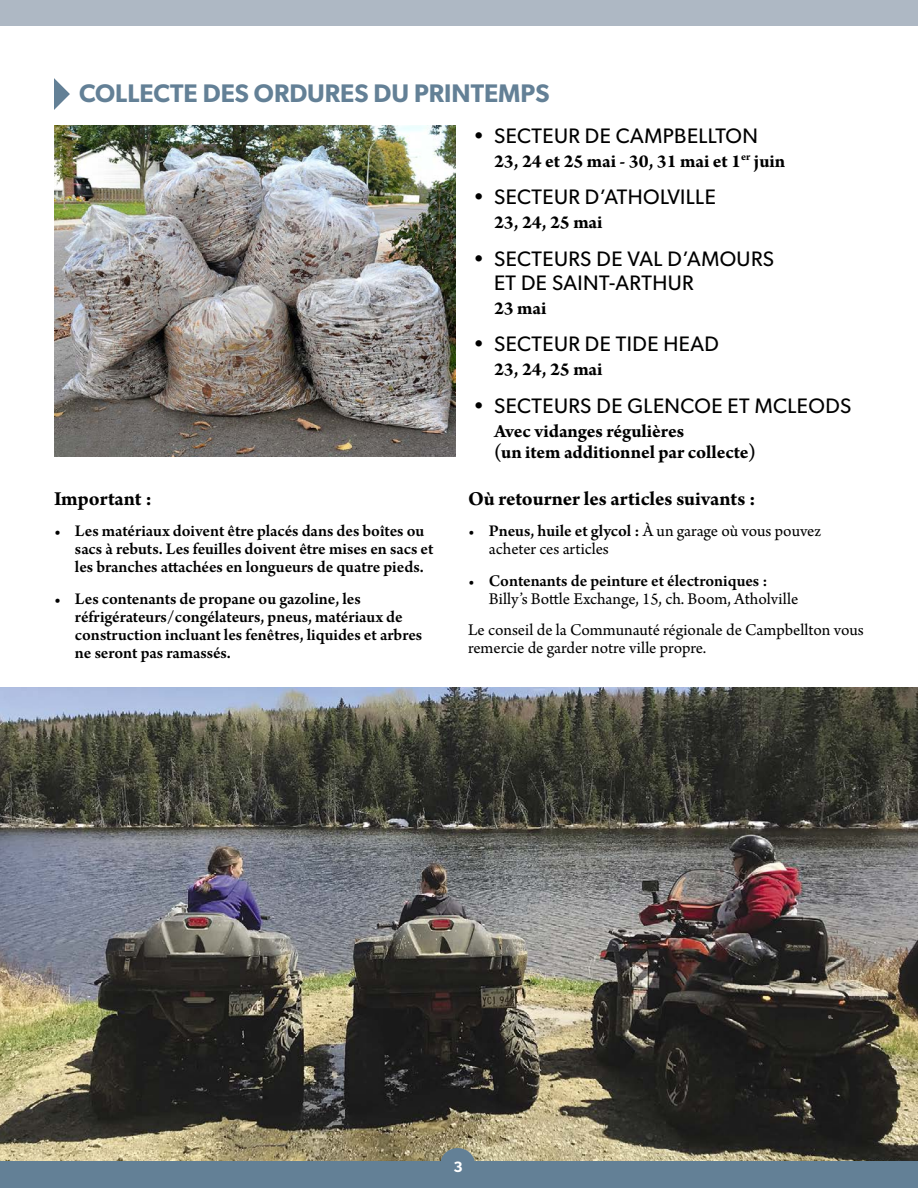
<style>
.page{position:relative;width:918px;height:1188px;background:#fff}
.page>*{position:absolute;margin:0;border:0;box-sizing:border-box;transform-origin:0 0}
.t1{font:600 25.5px "Gibson";color:#638096}
.t2{font:21px/24px "Gibson";letter-spacing:.02em;color:#000}
.t3{font:700 21px "Arno Pro";letter-spacing:-.005em;color:#000}
.t4{font:700 19.5px/21px "Arno Pro";letter-spacing:-.005em;color:#000}
.t5{font:600 17.25px/18px "Arno Pro";letter-spacing:-.005em;color:#000}
.t6{font:17.25px/18px "Arno Pro";color:#000}
.t7{font:600 15px "Gibson";color:#fff}
.s1{font-weight:600}
</style>
<div class="page">
<img style="left:0;top:687px;width:918px;height:475px">
<div style="left:0;top:0;width:918px;height:26px;background:#aeb8c4"></div>
<img style="left:54px;top:125px;width:402px;height:332px">
<svg style="left:54px;top:78px;width:16px;height:32px"></svg>
<div style="left:0;top:1162px;width:918px;height:26px;background:#638096"></div>
<div style="left:440px;top:1148px;width:35px;height:34px;background:#638096;border-radius:50%"></div>
<h1 class="t1" style="left:79px;top:78px;width:472px">COLLECTE DES ORDURES DU PRINTEMPS</h1>
<p class="t2" style="left:473px;top:123px;width:286px">• SECTEUR DE CAMPBELLTON</p>
<p class="t4" style="left:494px;top:151px;width:293px">23, 24 et 25 mai - 30, 31 mai et 1<sup>er</sup> juin</p>
<p class="t2" style="left:473px;top:185px;width:244px">• SECTEUR D’ATHOLVILLE</p>
<p class="t4" style="left:494px;top:213px;width:110px">23, 24, 25 mai</p>
<p class="t2" style="left:494px;top:246px;width:281px;text-indent:-21px">• SECTEURS DE VAL D’AMOURS<br>ET DE SAINT-ARTHUR</p>
<p class="t4" style="left:494px;top:298px;width:54px">23 mai</p>
<p class="t2" style="left:473px;top:332px;width:247px">• SECTEUR DE TIDE HEAD</p>
<p class="t4" style="left:494px;top:360px;width:110px">23, 24, 25 mai</p>
<p class="t2" style="left:473px;top:393px;width:380px">• SECTEURS DE GLENCOE ET MCLEODS</p>
<p class="t4" style="left:494px;top:421px;width:263px">Avec vidanges régulières<br>(un item additionnel par collecte)</p>
<p class="t3" style="left:54px;top:486px;width:99px">Important :</p>
<p class="t5" style="left:75px;top:523px;width:360px;text-indent:-21px">• Les matériaux doivent être placés dans des boîtes ou sacs à rebuts. Les feuilles doivent être mises en sacs et les branches attachées en longueurs de quatre pieds.</p>
<p class="t5" style="left:75px;top:591px;width:349px;text-indent:-21px">• Les contenants de propane ou gazoline, les réfrigérateurs/congélateurs, pneus, matériaux de construction incluant les fenêtres, liquides et arbres ne seront pas ramassés.</p>
<p class="t3" style="left:468px;top:486px;width:289px">Où retourner les articles suivants :</p>
<p class="t6" style="left:489px;top:523px;width:334px;text-indent:-21px">• <span class="s1">Pneus, huile et glycol :</span> À un garage où vous pouvez acheter ces articles</p>
<p class="t6" style="left:489px;top:573px;width:311px;text-indent:-21px">• <span class="s1">Contenants de peinture et électroniques :<br></span>Billy’s Bottle Exchange, 15, ch. Boom, Atholville</p>
<p class="t6" style="left:468px;top:622px;width:397px">Le conseil de la Communauté régionale de Campbellton vous remercie de garder notre ville propre.</p>
<p class="t7" style="left:454px;top:1157px;width:11px">3</p>
</div>
